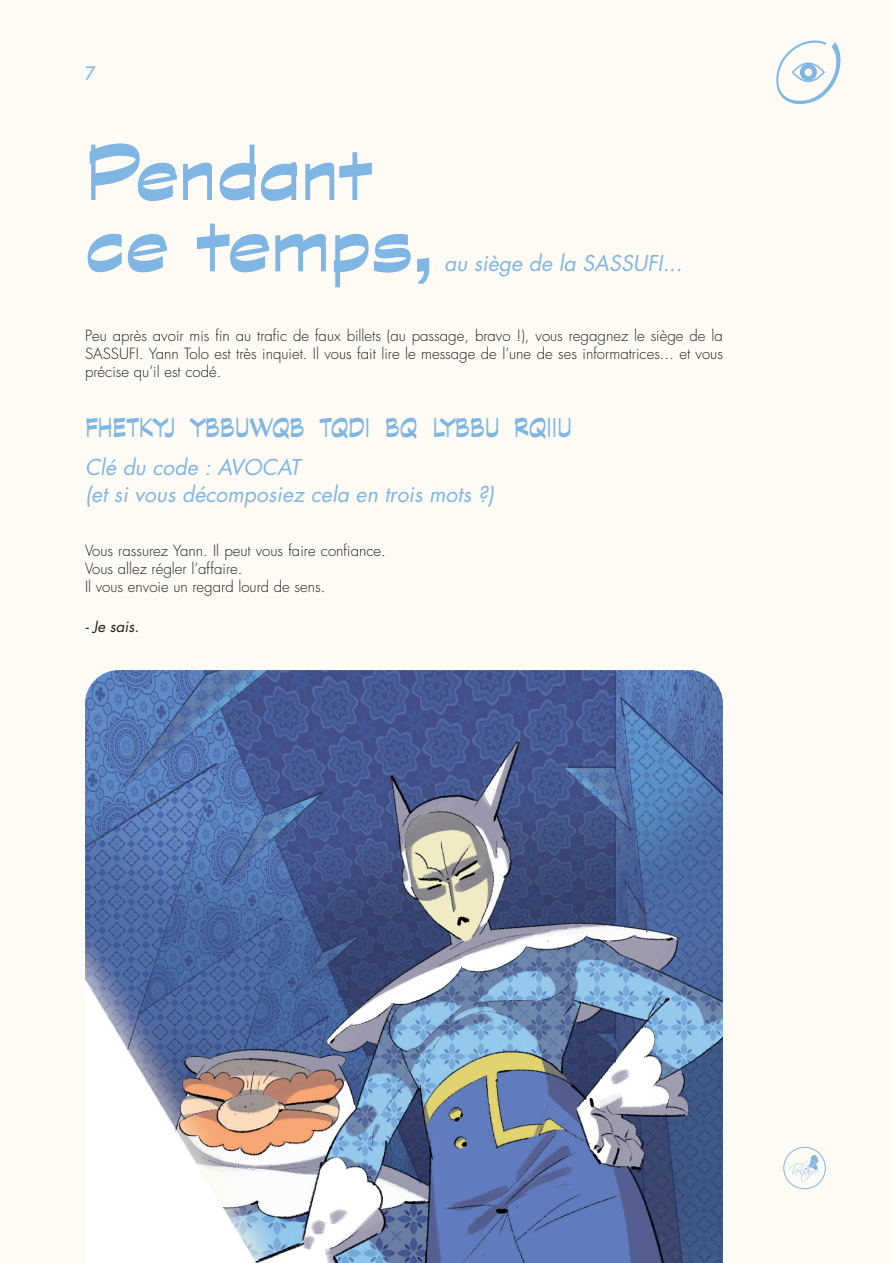
<style>
.page{position:relative;width:893px;height:1263px;background:#fefbf4}
.page>*{position:absolute;margin:0;border:0;box-sizing:border-box;transform-origin:0 0}
.t1{font:700 88.05px/71.2px "Graphite Std";color:#80b6e3}
.t2{font:700 condensed 30px "Graphite Std";color:#80b6e3}
.t3{font:italic 21.3px/26.7px "Futura Std";color:#80b6e3}
.t4{font:500 18px "Futura Std";color:#80b6e3}
.t5{font:300 15px/18px "Futura Std";color:#231f20;text-align:justify}
.t6{font:italic 15px "Futura Std";color:#231f20}
</style>
<div class="page">
<svg style="left:776px;top:40px;width:65px;height:64px"></svg>
<div style="left:792px;top:62px;width:33px;height:20px;border:2px solid #80b6e3;border-radius:50%"></div>
<div style="left:800px;top:64px;width:17px;height:17px;background:#80b6e3;border-radius:50%"></div>
<div style="left:804px;top:68px;width:8px;height:8px;background:#fefbf4;border-radius:50%"></div>
<svg style="left:789px;top:1155px;width:31px;height:26px"></svg>
<div style="left:783px;top:1147px;width:43px;height:42px;border:1px solid #80b6e3;border-radius:50%"></div>
<img style="left:85px;top:670px;width:638px;height:593px">
<p class="t4" style="left:85px;top:62px;width:12px">7</p>
<h1 class="t1" style="left:85px;top:137px;width:350px">Pendant ce temps,</h1>
<h3 class="t3" style="left:444px;top:250px;width:240px">au siège de la SASSUFI...</h3>
<p class="t5" style="left:85px;top:327px;width:639px">Peu après avoir mis fin au trafic de faux billets (au passage, bravo !), vous regagnez le siège de la SASSUFI. Yann Tolo est très inquiet. Il vous fait lire le message de l’une de ses informatrices... et vous précise qu’il est codé.</p>
<h2 class="t2" style="left:85px;top:410px;width:488px">FHETKYJ YBBUWQB TQDI BQ LYBBU RQIIU</h2>
<h3 class="t3" style="left:85px;top:454px;width:411px">Clé du code : AVOCAT<br>(et si vous décomposiez cela en trois mots ?)</h3>
<p class="t5" style="left:85px;top:542px;width:302px;text-align:left">Vous rassurez Yann. Il peut vous faire confiance.<br>Vous allez régler l’affaire.<br>Il vous envoie un regard lourd de sens.</p>
<p class="t6" style="left:85px;top:616px;width:56px">- Je sais.</p>
</div>
